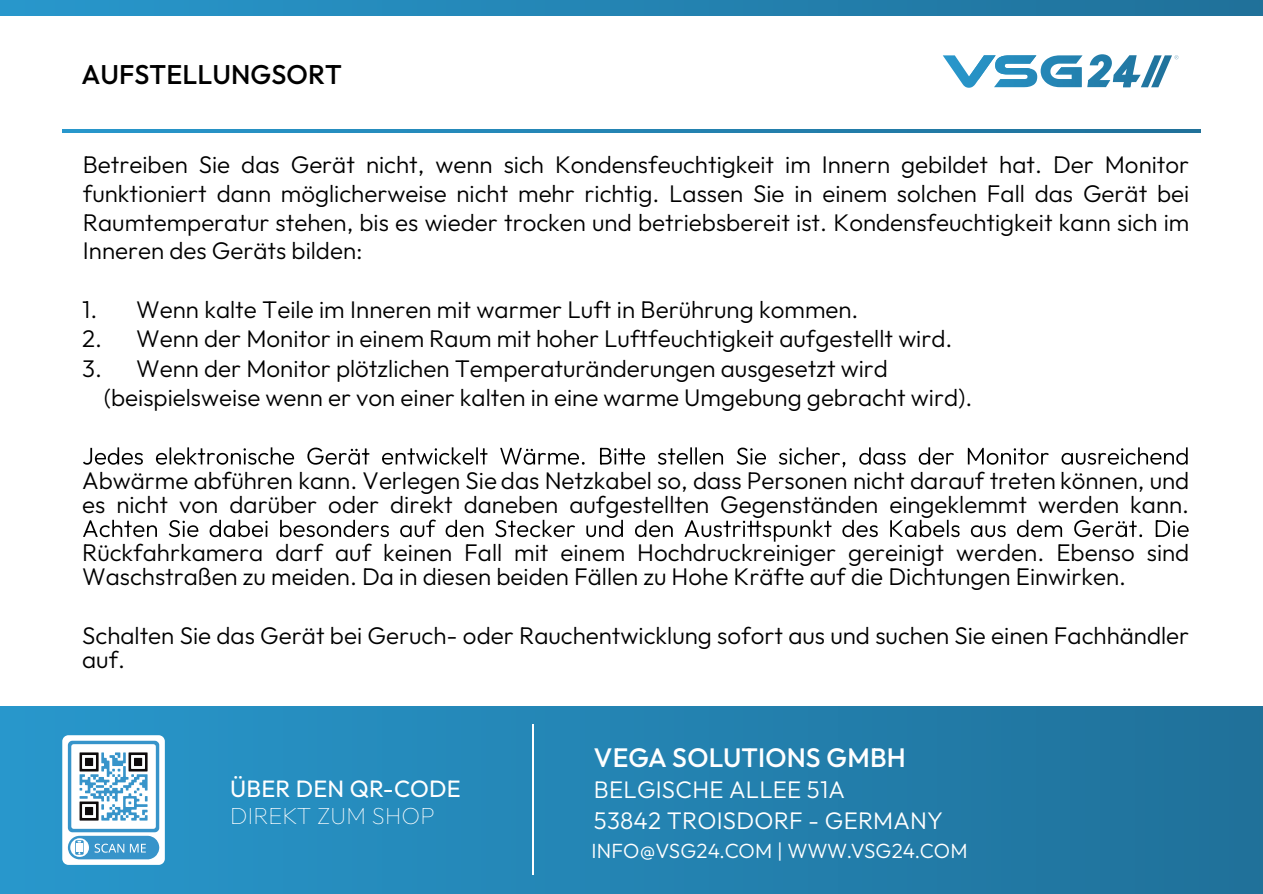
<style>
.page{position:relative;width:1263px;height:894px;background:#fff}
.page>*{position:absolute;margin:0;border:0;box-sizing:border-box;transform-origin:0 0}
.t1{font:500 27px "Outfit";letter-spacing:.005em;color:#000}
.t2{font:500 26.55px "Outfit";letter-spacing:.01em;color:#fff}
.t3{font:300 24.15px/28.5px "Outfit";color:#000}
.t4{font:300 24px/31px "Outfit";letter-spacing:.01em;color:#fff}
.t5{font:23.55px "Outfit";letter-spacing:.01em;color:#fff}
.t6{font:100 23.55px "Outfit";letter-spacing:.01em;color:#fff}
.t7{font:300 20.55px "Outfit";letter-spacing:.01em;color:#fff}
</style>
<div class="page">
<svg style="left:943px;top:54px;width:235px;height:34px"></svg>
<svg style="left:62px;top:130px;width:1139px;height:3px;background:#2383b2"></svg>
<div style="left:0;top:705px;width:1263px;height:188px;background:linear-gradient(to right,#2897cc,#207199)"></div>
<div style="left:62px;top:735px;width:103px;height:129px;background:#fff;border-radius:6px"></div>
<svg style="left:68px;top:740px;width:91px;height:119px"></svg>
<hr style="left:532px;top:723px;width:2px;height:151px;background:#fff">
<svg style="left:0;top:0;width:1263px;height:15px;background:#2383b2"></svg>
<svg style="left:83px;top:447px;width:1105px;height:20px"></svg>
<svg style="left:83px;top:519px;width:1106px;height:22px"></svg>
<p class="t1" style="left:81px;top:57px;width:262px">AUFSTELLUNGSORT</p>
<p class="t3" style="left:83px;top:151px;width:1108px;text-align:justify">Betreiben Sie das Gerät nicht, wenn sich Kondensfeuchtigkeit im Innern gebildet hat. Der Monitor funktioniert dann möglicherweise nicht mehr richtig. Lassen Sie in einem solchen Fall das Gerät bei Raumtemperatur stehen, bis es wieder trocken und betriebsbereit ist. Kondensfeuchtigkeit kann sich im Inneren des Geräts bilden:</p>
<p class="t3" style="left:82px;top:295px;width:778px">1. Wenn kalte Teile im Inneren mit warmer Luft in Berührung kommen.</p>
<p class="t3" style="left:82px;top:325px;width:872px">2. Wenn der Monitor in einem Raum mit hoher Luftfeuchtigkeit aufgestellt wird.</p>
<p class="t3" style="left:104px;top:354px;width:870px;line-height:29.1px;text-indent:-22px">3. Wenn der Monitor plötzlichen Temperaturänderungen ausgesetzt wird (beispielsweise wenn er von einer kalten in eine warme Umgebung gebracht wird).</p>
<p class="t3" style="left:82px;top:468px;width:1109px;line-height:24.2px">Abwärme abführen kann. Verlegen Sie das Netzkabel so, dass Personen nicht darauf treten können, und es nicht von darüber oder direkt daneben aufgestellten Gegenständen eingeklemmt werden kann.</p>
<p class="t3" style="left:82px;top:540px;width:1109px;line-height:24.2px">Rückfahrkamera darf auf keinen Fall mit einem Hochdruckreiniger gereinigt werden. Ebenso sind<br>Waschstraßen zu meiden. Da in diesen beiden Fällen zu Hohe Kräfte auf die Dichtungen Einwirken.</p>
<p class="t3" style="left:82px;top:623px;width:1109px;line-height:24.2px">Schalten Sie das Gerät bei Geruch- oder Rauchentwicklung sofort aus und suchen Sie einen Fachhändler auf.</p>
<p class="t5" style="left:230px;top:773px;width:232px">ÜBER DEN QR-CODE</p>
<p class="t6" style="left:230px;top:801px;width:206px">DIREKT ZUM SHOP</p>
<p class="t2" style="left:594px;top:739px;width:313px">VEGA SOLUTIONS GMBH</p>
<p class="t4" style="left:594px;top:773px;width:351px">BELGISCHE ALLEE 51A<br>53842 TROISDORF - GERMANY</p>
<p class="t7" style="left:592px;top:837px;width:377px">INFO@VSG24.COM | WWW.VSG24.COM</p>
</div>
